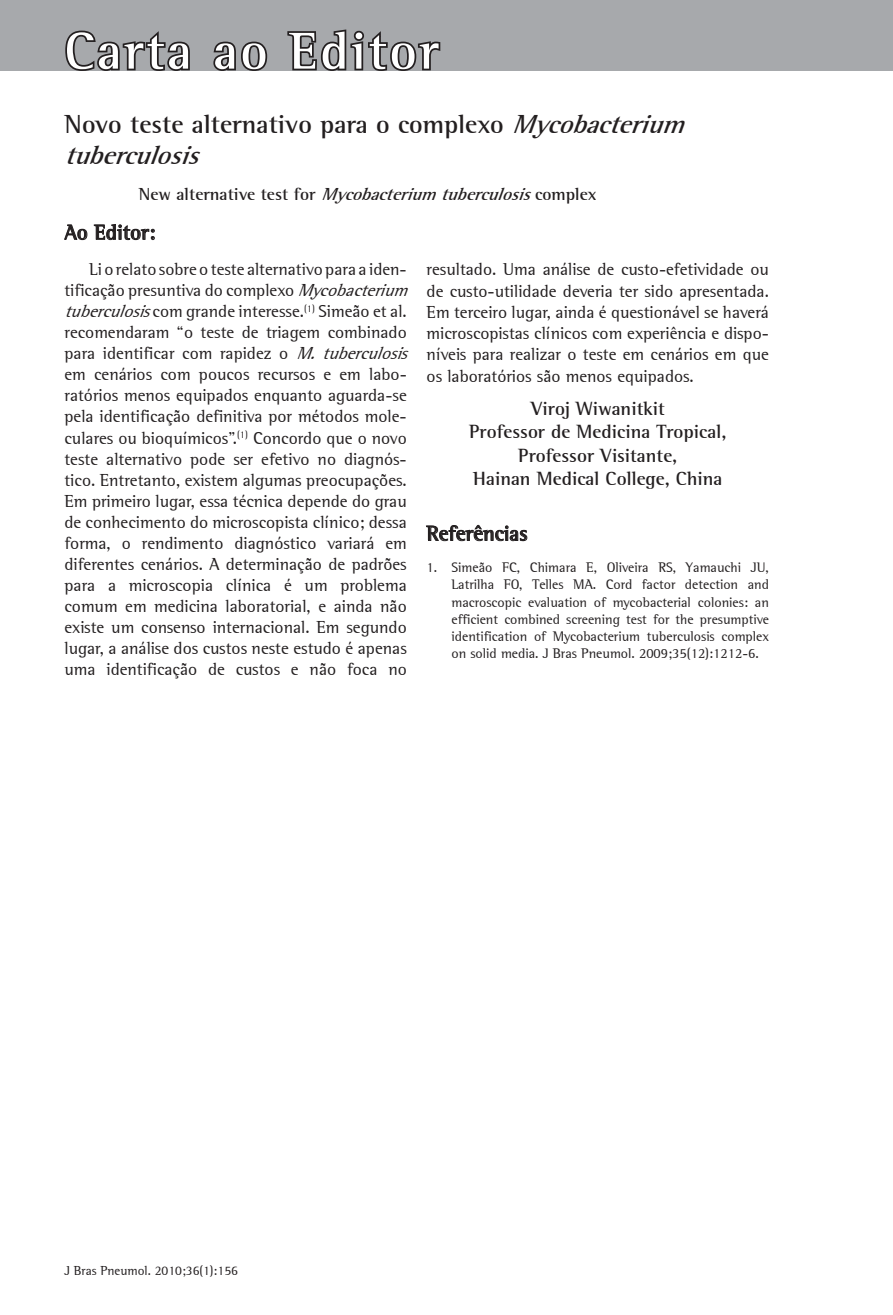
<style>
.page{position:relative;width:893px;height:1315px;background:#fff}
.page>*{position:absolute;margin:0;border:0;box-sizing:border-box;transform-origin:0 0}
.t1{font:700 52.5px "Libre Semi Serif S Si";letter-spacing:.05em;color:#fff}
.t2{font:700 26.25px/31.5px "Libre Semi Serif S Si";color:#231f20}
.t3{font:700 21px "Libre Semi Serif S Si";color:#231f20}
.t4{font:700 19.25px/23.4px "Libre Semi Serif S Si";color:#231f20;text-align:center}
.t5{font:17.5px/21px "Libre Semi Serif S Si";color:#231f20;text-align:justify}
.t6{font:700 17.5px "Libre Semi Serif S Si";color:#231f20}
.t7{font:14px/17.2px "Libre Semi Serif S Si";color:#231f20;text-align:justify}
.t8{font:13.12px "Libre Semi Serif S Si";color:#231f20}
.s1{font-style:italic}
</style>
<div class="page">
<div style="left:0;top:0;width:893px;height:70px;background:#a7a9ac"></div>
<svg style="left:426px;top:525px;width:101px;height:16px"></svg>
<svg style="left:64px;top:225px;width:23px;height:15px"></svg>
<svg style="left:94px;top:224px;width:61px;height:16px"></svg>
<svg style="left:63px;top:30px;width:129px;height:41px"></svg>
<svg style="left:212px;top:41px;width:57px;height:30px"></svg>
<svg style="left:286px;top:29px;width:156px;height:42px"></svg>
<h1 class="t1" style="left:64px;top:19px;width:376px">Carta ao Editor</h1>
<h2 class="t2" style="left:64px;top:108px;width:632px">Novo teste alternativo para o complexo <span class="s1">Mycobacterium tuberculosis</span></h2>
<p class="t6" style="left:139px;top:184px;width:459px">New alternative test for <span class="s1">Mycobacterium tuberculosis</span>complex</p>
<p class="t3" style="left:64px;top:219px;width:93px">Ao Editor:</p>
<p class="t5" style="left:64px;top:259px;width:351px;text-align:left;text-indent:25px">Li o relato sobre o teste alternativo para a iden&shy;tificação presuntiva do complexo <span class="s1">Mycobacterium tuberculosis</span>com grande interesse.<sup>(1)</sup> Simeão et al. recomendaram “o teste de triagem combinado para identificar com rapidez o <span class="s1">M.tuberculosis </span>em cenários com poucos recursos e em labo&shy;ratórios menos equipados enquanto aguarda-se pela identificação definitiva por métodos mole&shy;culares ou bioquímicos”.<sup>(1)</sup> Concordo que o novo teste alternativo pode ser efetivo no diagnós&shy;tico. Entretanto, existem algumas preocupações.<br>Em primeiro lugar, essa técnica depende do grau de conhecimento do microscopista clínico; dessa forma, o rendimento diagnóstico variará em diferentes cenários. A determinação de padrões para a microscopia clínica é um problema comum em medicina laboratorial, e ainda não existe um consenso internacional. Em segundo lugar, a análise dos custos neste estudo é apenas uma identificação de custos e não foca no</p>
<p class="t5" style="left:427px;top:259px;width:344px">resultado. Uma análise de custo-efetividade ou de custo-utilidade deveria ter sido apresentada.<br>Em terceiro lugar, ainda é questionável se haverá microscopistas clínicos com experiência e dispo&shy;níveis para realizar o teste em cenários em que os laboratórios são menos equipados.</p>
<p class="t4" style="left:469px;top:397px;width:259px">Viroj Wiwanitkit<br>Professor de Medicina Tropical,<br>Professor Visitante,<br>Hainan Medical College, China</p>
<p class="t3" style="left:427px;top:520px;width:103px">Referências</p>
<p class="t7" style="left:451px;top:559px;width:319px;text-indent:-25px">1. Simeão FC, Chimara E, Oliveira RS, Yamauchi JU, Latrilha FO, Telles MA. Cord factor detection and macroscopic evaluation of mycobacterial colonies: an efficient combined screening test for the presumptive identification of Mycobacterium tuberculosis complex on solid media. J Bras Pneumol. 2009;35(12):1212-6.</p>
<p class="t8" style="left:64px;top:1263px;width:175px">J Bras Pneumol. 2010;36(1):156</p>
</div>
